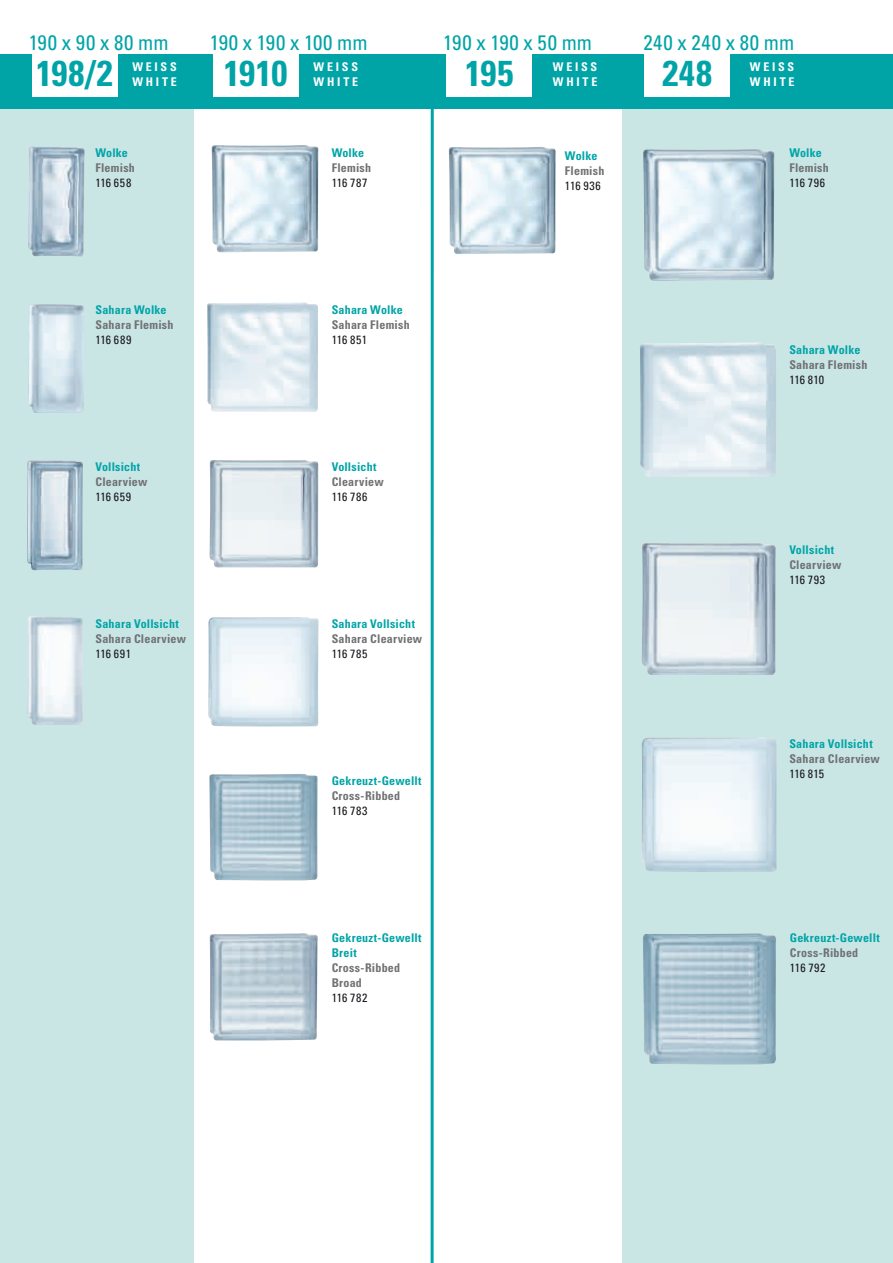
<style>
.page{position:relative;width:893px;height:1263px;background:#fff}
.page>*{position:absolute;margin:0;border:0;box-sizing:border-box;transform-origin:0 0}
.t1{font:700 condensed 36px "Univers";letter-spacing:.015em;color:#00a4a7}
.t2{font:condensed 21px "Univers";letter-spacing:.03em;color:#00a4a7}
.t3{font:condensed 21px "Univers";color:#00a4a7}
.t4{font:700 condensed 12px/15px "Univers";letter-spacing:.02em;color:#707173}
.t5{font:700 condensed 12px/15px "Univers";letter-spacing:.015em;color:#00a4a7}
.t6{font:condensed 12px "Univers";letter-spacing:.01em;color:#1a171c}
.t7{font:700 condensed 12px/15px "Univers";letter-spacing:.235em;color:#fff}
</style>
<div class="page">
<div style="left:0;top:103px;width:193px;height:1160px;background:#c9e6e5"></div>
<div style="left:622px;top:106px;width:271px;height:1157px;background:#c9e6e5"></div>
<div style="left:0;top:54px;width:893px;height:55px;background:#00a4a7"></div>
<img style="left:28px;top:146px;width:57px;height:111px">
<img style="left:28px;top:304px;width:56px;height:109px">
<img style="left:27px;top:460px;width:56px;height:111px">
<img style="left:27px;top:616px;width:56px;height:109px">
<img style="left:211px;top:145px;width:108px;height:108px">
<img style="left:207px;top:302px;width:111px;height:110px">
<img style="left:209px;top:460px;width:109px;height:108px">
<img style="left:208px;top:617px;width:111px;height:110px">
<img style="left:209px;top:774px;width:109px;height:107px">
<img style="left:209px;top:933px;width:109px;height:108px">
<hr style="left:431px;top:106px;width:3px;height:1157px;background:#00a4a7">
<img style="left:643px;top:149px;width:132px;height:132px">
<img style="left:640px;top:342px;width:136px;height:135px">
<img style="left:642px;top:543px;width:134px;height:132px">
<img style="left:641px;top:737px;width:136px;height:135px">
<img style="left:642px;top:933px;width:134px;height:132px">
<div style="left:32px;top:53px;width:85px;height:43px;background:#fff"></div>
<div style="left:213px;top:53px;width:85px;height:43px;background:#fff"></div>
<div style="left:645px;top:53px;width:85px;height:43px;background:#fff"></div>
<img style="left:449px;top:147px;width:107px;height:107px">
<div style="left:446px;top:53px;width:86px;height:43px;background:#fff"></div>
<h2 class="t2" style="left:29px;top:29px;width:141px">190 x 90 x 80 mm</h2>
<h1 class="t1" style="left:36px;top:51px;width:78px">198/2</h1>
<h2 class="t3" style="left:210px;top:29px;width:159px">190 x 190 x 100 mm</h2>
<h1 class="t1" style="left:224px;top:51px;width:65px">1910</h1>
<h2 class="t2" style="left:443px;top:29px;width:150px">190 x 190 x 50 mm</h2>
<h1 class="t1" style="left:465px;top:51px;width:50px">195</h1>
<h2 class="t2" style="left:643px;top:29px;width:152px">240 x 240 x 80 mm</h2>
<h1 class="t1" style="left:662px;top:51px;width:51px">248</h1>
<p class="t7" style="left:132px;top:60px;width:46px">WEISS<br>WHITE</p>
<p class="t7" style="left:314px;top:60px;width:46px">WEISS<br>WHITE</p>
<p class="t7" style="left:553px;top:60px;width:46px">WEISS<br>WHITE</p>
<p class="t7" style="left:750px;top:60px;width:46px">WEISS<br>WHITE</p>
<p class="t5" style="left:95px;top:145px;width:34px">Wolke</p>
<p class="t4" style="left:95px;top:160px;width:41px">Flemish</p>
<p class="t6" style="left:95px;top:175px;width:37px">116 658</p>
<p class="t5" style="left:332px;top:145px;width:34px">Wolke</p>
<p class="t4" style="left:332px;top:160px;width:41px">Flemish</p>
<p class="t6" style="left:332px;top:175px;width:37px">116 787</p>
<p class="t5" style="left:565px;top:148px;width:34px">Wolke</p>
<p class="t4" style="left:565px;top:163px;width:41px">Flemish</p>
<p class="t6" style="left:565px;top:178px;width:38px">116 936</p>
<p class="t5" style="left:789px;top:145px;width:34px">Wolke</p>
<p class="t4" style="left:789px;top:160px;width:41px">Flemish</p>
<p class="t6" style="left:789px;top:175px;width:37px">116 796</p>
<p class="t5" style="left:95px;top:302px;width:73px">Sahara Wolke</p>
<p class="t4" style="left:95px;top:317px;width:80px">Sahara Flemish</p>
<p class="t6" style="left:95px;top:332px;width:37px">116 689</p>
<p class="t5" style="left:332px;top:302px;width:73px">Sahara Wolke</p>
<p class="t4" style="left:332px;top:317px;width:80px">Sahara Flemish</p>
<p class="t6" style="left:332px;top:332px;width:37px">116 851</p>
<p class="t5" style="left:789px;top:342px;width:73px">Sahara Wolke</p>
<p class="t4" style="left:789px;top:357px;width:80px">Sahara Flemish</p>
<p class="t6" style="left:789px;top:372px;width:36px">116 810</p>
<p class="t5" style="left:95px;top:459px;width:46px">Vollsicht</p>
<p class="t4" style="left:95px;top:474px;width:54px">Clearview</p>
<p class="t6" style="left:95px;top:489px;width:37px">116 659</p>
<p class="t5" style="left:332px;top:459px;width:46px">Vollsicht</p>
<p class="t4" style="left:332px;top:474px;width:54px">Clearview</p>
<p class="t6" style="left:332px;top:489px;width:37px">116 786</p>
<p class="t5" style="left:789px;top:542px;width:46px">Vollsicht</p>
<p class="t4" style="left:789px;top:557px;width:54px">Clearview</p>
<p class="t6" style="left:789px;top:572px;width:37px">116 793</p>
<p class="t5" style="left:95px;top:616px;width:85px">Sahara Vollsicht</p>
<p class="t4" style="left:95px;top:631px;width:92px">Sahara Clearview</p>
<p class="t6" style="left:95px;top:646px;width:37px">116 691</p>
<p class="t5" style="left:332px;top:616px;width:85px">Sahara Vollsicht</p>
<p class="t4" style="left:332px;top:631px;width:92px">Sahara Clearview</p>
<p class="t6" style="left:332px;top:646px;width:37px">116 785</p>
<p class="t5" style="left:332px;top:773px;width:91px">Gekreuzt-Gewellt</p>
<p class="t4" style="left:332px;top:788px;width:70px">Cross-Ribbed</p>
<p class="t6" style="left:332px;top:803px;width:37px">116 783</p>
<p class="t5" style="left:789px;top:736px;width:85px">Sahara Vollsicht</p>
<p class="t4" style="left:789px;top:751px;width:92px">Sahara Clearview</p>
<p class="t6" style="left:789px;top:766px;width:36px">116 815</p>
<p class="t5" style="left:332px;top:930px;width:91px">Gekreuzt-Gewellt<br>Breit</p>
<p class="t4" style="left:332px;top:960px;width:70px">Cross-Ribbed<br>Broad</p>
<p class="t6" style="left:332px;top:990px;width:37px">116 782</p>
<p class="t5" style="left:790px;top:930px;width:91px">Gekreuzt-Gewellt</p>
<p class="t4" style="left:790px;top:945px;width:70px">Cross-Ribbed</p>
<p class="t6" style="left:790px;top:960px;width:37px">116 792</p>
</div>
